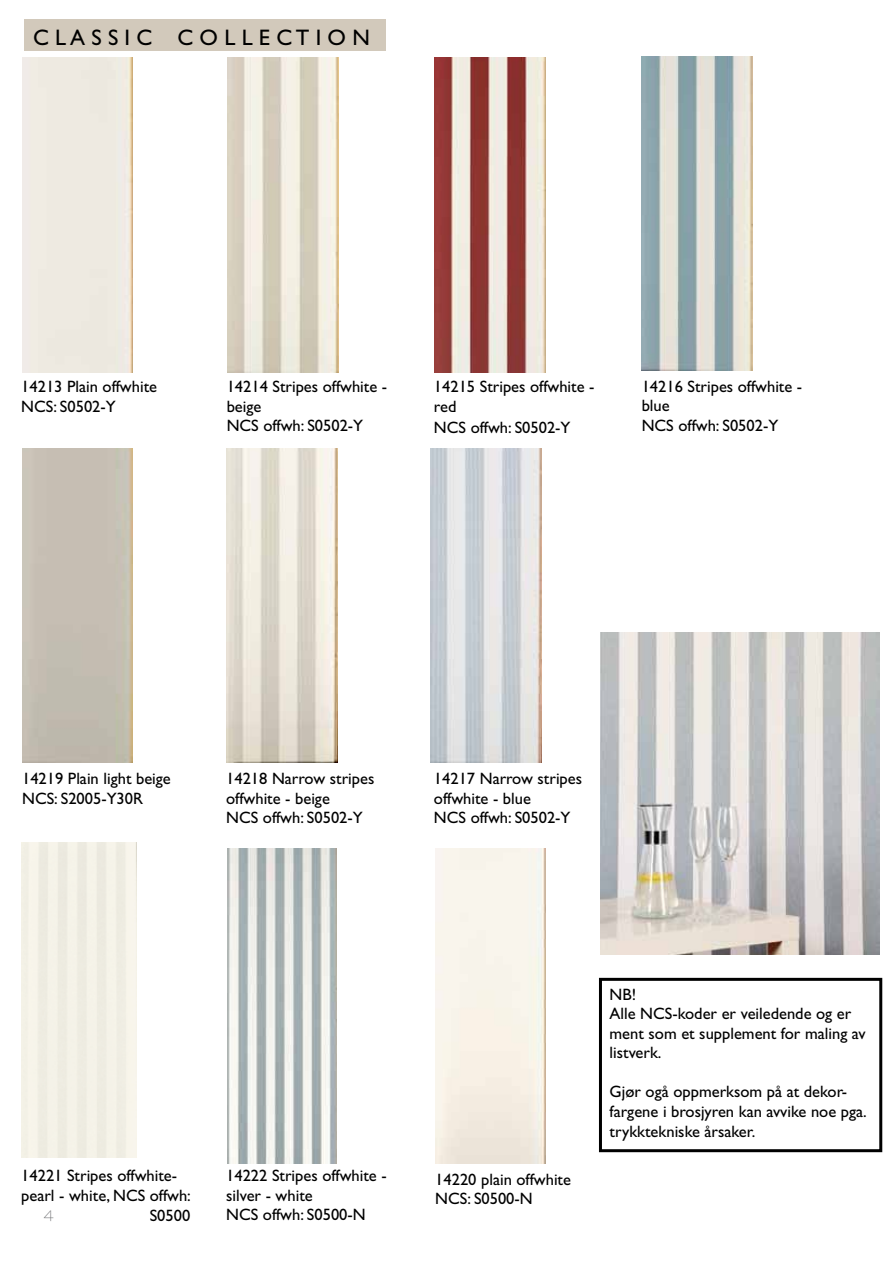
<style>
.page{position:relative;width:893px;height:1263px;background:#fff}
.page>*{position:absolute;margin:0;border:0;box-sizing:border-box;transform-origin:0 0}
.t1{font:22.5px "Gill Sans Std";color:#000}
.t2{font:16.5px/19.5px "Gill Sans Std";color:#000}
.t3{font:15px "Sansumi";color:#6d6e71}
</style>
<div class="page">
<div style="left:22px;top:58px;width:111px;height:314px;background:#eeeae1"></div>
<img style="left:22px;top:448px;width:111px;height:315px">
<img style="left:435px;top:58px;width:110px;height:314px">
<img style="left:642px;top:56px;width:110px;height:315px">
<img style="left:435px;top:848px;width:111px;height:315px">
<img style="left:228px;top:58px;width:110px;height:314px">
<img style="left:227px;top:448px;width:110px;height:315px">
<img style="left:431px;top:448px;width:111px;height:315px">
<img style="left:227px;top:848px;width:110px;height:315px">
<img style="left:601px;top:632px;width:278px;height:322px">
<div style="left:599px;top:978px;width:283px;height:174px;border:3px solid #000"></div>
<div style="left:24px;top:19px;width:361px;height:31px;background:#d2c9bb"></div>
<h1 class="t1" style="left:33px;top:24px;width:338px">C L A S S I C C O L L E C T I O N</h1>
<p class="t2" style="left:21px;top:376px;width:137px">14213 Plain offwhite<br>NCS: S0502-Y</p>
<p class="t2" style="left:227px;top:376px;width:162px">14214 Stripes offwhite - beige<br>NCS offwh: S0502-Y</p>
<p class="t2" style="left:434px;top:376px;width:162px">14215 Stripes offwhite - red</p>
<p class="t2" style="left:434px;top:418px;width:138px">NCS offwh: S0502-Y</p>
<p class="t2" style="left:642px;top:377px;width:162px">14216 Stripes offwhite - blue<br>NCS offwh: S0502-Y</p>
<p class="t2" style="left:22px;top:769px;width:150px">14219 Plain light beige<br>NCS: S2005-Y30R</p>
<p class="t2" style="left:226px;top:769px;width:150px">14218 Narrow stripes offwhite - beige<br>NCS offwh: S0502-Y</p>
<p class="t2" style="left:434px;top:769px;width:150px">14217 Narrow stripes offwhite - blue<br>NCS offwh: S0502-Y</p>
<p class="t2" style="left:21px;top:1166px;width:157px">14221 Stripes offwhite-</p>
<p class="t2" style="left:21px;top:1186px;width:171px">pearl - white, NCS offwh:</p>
<p class="t2" style="left:150px;top:1205px;width:42px">S0500</p>
<p class="t3" style="left:43px;top:1208px;width:14px">4</p>
<p class="t2" style="left:226px;top:1166px;width:162px">14222 Stripes offwhite - silver - white<br>NCS offwh: S0500-N</p>
<p class="t2" style="left:435px;top:1169px;width:137px">14220 plain offwhite<br>NCS: S0500-N</p>
<p class="t2" style="left:610px;top:985px;width:258px">NB!<br>Alle NCS-koder er veiledende og er ment som et supplement for maling av listverk.</p>
<p class="t2" style="left:610px;top:1082px;width:259px">Gjør ogå oppmerksom på at dekor&shy;fargene i brosjyren kan avvike noe pga. trykktekniske årsaker.</p>
</div>
